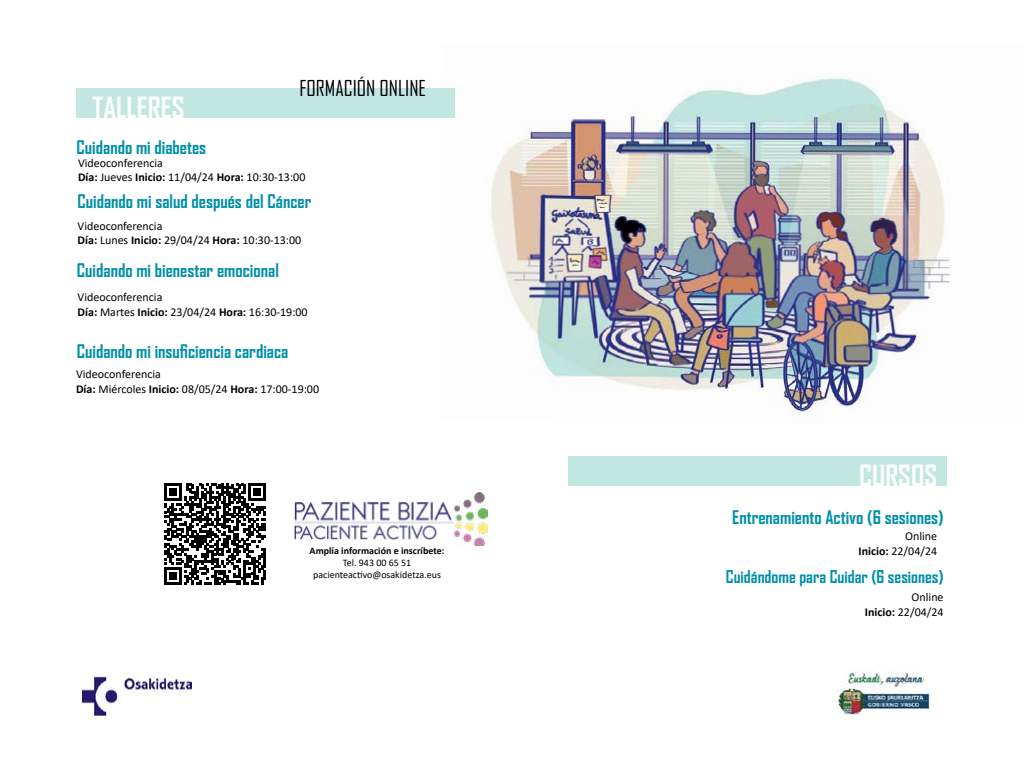
<style>
.page{position:relative;width:1024px;height:768px;background:#fff}
.page>*{position:absolute;margin:0;border:0;box-sizing:border-box;transform-origin:0 0}
.t1{font:700 28px "Agency FB";color:#fff}
.t2{font:21px "Agency FB";color:#000}
.t3{font:700 18px "Agency FB";color:#0090a9}
.t4{font:700 17px "Agency FB";color:#0090a9}
.t5{font:12px/14.4px "Calibri";color:#000}
.t6{font:10px/12px "Calibri";color:#000;text-align:center}
.t7{font:700 10px "Calibri";color:#000}
.s1{font-weight:700}
</style>
<div class="page">
<img style="left:491px;top:77px;width:459px;height:345px">
<div style="left:568px;top:456px;width:378px;height:30px;background:#c2e7e0"></div>
<div style="left:77px;top:88px;width:378px;height:30px;background:#c2e7e0"></div>
<img style="left:82px;top:672px;width:109px;height:48px">
<svg style="left:164px;top:484px;width:102px;height:101px"></svg>
<img style="left:294px;top:493px;width:193px;height:53px">
<img style="left:836px;top:671px;width:96px;height:44px">
<h1 class="t1" style="left:93px;top:90px;width:93px">TALLERES</h1>
<h3 class="t3" style="left:77px;top:136px;width:131px">Cuidando mi diabetes</h3>
<h2 class="t2" style="left:300px;top:75px;width:128px">FORMACIÓN ONLINE</h2>
<p class="t5" style="left:78px;top:156px;width:229px">Videoconferencia<br><span class="s1">Día:</span> Jueves <span class="s1">Inicio:</span> 11/04/24 <span class="s1">Hora:</span> 10:30-13:00</p>
<p class="t5" style="left:78px;top:218px;width:225px">Videoconferencia<br><span class="s1">Día:</span> Lunes <span class="s1">Inicio:</span> 29/04/24 <span class="s1">Hora:</span> 10:30-13:00</p>
<h3 class="t3" style="left:77px;top:190px;width:235px">Cuidando mi salud después del Cáncer</h3>
<h3 class="t3" style="left:77px;top:259px;width:203px">Cuidando mi bienestar emocional</h3>
<p class="t5" style="left:78px;top:290px;width:232px">Videoconferencia<br><span class="s1">Día:</span> Martes <span class="s1">Inicio:</span> 23/04/24 <span class="s1">Hora:</span> 16:30-19:00</p>
<h3 class="t3" style="left:77px;top:340px;width:213px">Cuidando mi insuficiencia cardiaca</h3>
<p class="t5" style="left:76px;top:367px;width:245px">Videoconferencia<br><span class="s1">Día:</span> Miércoles <span class="s1">Inicio:</span> 08/05/24 <span class="s1">Hora:</span> 17:00-19:00</p>
<p class="t7" style="left:310px;top:544px;width:136px">Amplía información e inscríbete:</p>
<p class="t6" style="left:313px;top:557px;width:129px">Tel. 943 00 65 51 pacienteactivo@osakidetza.eus</p>
<h1 class="t1" style="left:859px;top:458px;width:80px">CURSOS</h1>
<h3 class="t3" style="left:732px;top:506px;width:213px">Entrenamiento Activo (6 sesiones)</h3>
<p class="t5" style="left:858px;top:529px;width:80px;text-align:right">Online<br><span class="s1">Inicio:</span> 22/04/24</p>
<p class="t5" style="left:865px;top:590px;width:80px;text-align:right">Online<br><span class="s1">Inicio:</span> 22/04/24</p>
<h3 class="t4" style="left:726px;top:566px;width:219px">Cuidándome para Cuidar (6 sesiones)</h3>
</div>
